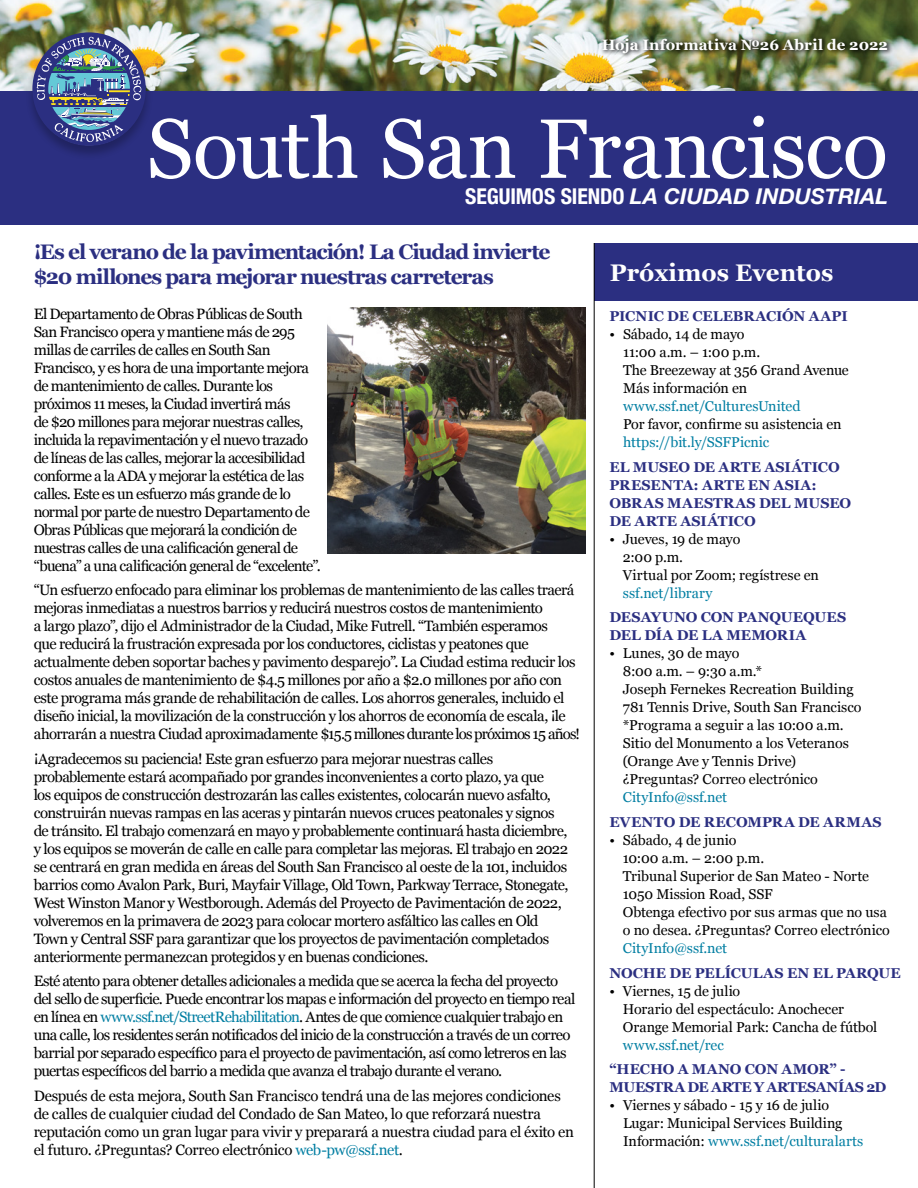
<style>
.page{position:relative;width:918px;height:1188px;background:#fff}
.page>*{position:absolute;margin:0;border:0;box-sizing:border-box;transform-origin:0 0}
.t1{font:84px "Georgia";letter-spacing:-.01em;color:#fff}
.t2{font:700 24px "Georgia";color:#fff}
.t3{font:italic 700 21.75px "Helvetica Neue";letter-spacing:.005em;color:#fff}
.t4{font:700 21px/25.2px "Georgia";letter-spacing:-.055em;color:#2b2f81}
.t5{font:15px/18px "Georgia";letter-spacing:-.04em;color:#000}
.t6{font:15px/18px "Georgia";letter-spacing:-.02em;color:#000}
.t7{font:700 15px "Georgia";letter-spacing:.005em;color:#fff}
.t8{font:14.25px/18px "Georgia";letter-spacing:-.005em;color:#000}
.t9{font:700 14.25px/18px "Georgia";letter-spacing:.005em;color:#2b2f81}
.t10{font:14.25px "Georgia";color:#007ea2}
.t11{font:700 14.25px/18px "Georgia";letter-spacing:-.025em;color:#2b2f81}
.t12{font:700 14.25px "Georgia";letter-spacing:.025em;color:#2b2f81}
.s1{font-style:normal;font-stretch:condensed}
.s2{color:#007ea2}
</style>
<div class="page">
<img style="left:0;top:0;width:918px;height:92px">
<div style="left:600px;top:36px;width:294px;height:23px;background:#000;opacity:.7"></div>
<div style="left:0;top:92px;width:918px;height:133px;background:#2b2f81"></div>
<div style="left:25px;top:32px;width:128px;height:128px;background:#000;opacity:.25"></div>
<img style="left:32px;top:32px;width:114px;height:114px">
<div style="left:594px;top:243px;width:324px;height:57px;background:#2b2f81"></div>
<hr style="left:594px;top:243px;width:1px;height:945px;background:#000">
<img style="left:327px;top:307px;width:259px;height:247px">
<p class="t7" style="left:602px;top:33px;width:288px">HOJA INFORMATIVA №26 ABRIL DE 2022</p>
<h1 class="t1" style="left:147px;top:88px;width:743px">South San Francisco</h1>
<h3 class="t3" style="left:465px;top:179px;width:424px"><span class="s1">SEGUIMOS SIENDO</span> LA CIUDAD INDUSTRIAL</h3>
<h3 class="t4" style="left:34px;top:238px;width:518px">¡ES EL VERANO DE LA PAVIMENTACIÓN! LA CIUDAD INVIERTE $20 MILLONES PARA MEJORAR NUESTRAS CARRETERAS</h3>
<p class="t9" style="left:610px;top:306px;width:94px">PICNIC DE CELE</p>
<p class="t9" style="left:733px;top:306px;width:116px">BRACIÓN AAPI</p>
<p class="t8" style="left:623px;top:324px;width:227px;text-indent:-13px">• Sábado, 14 de mayo<br>11:00 a.m. – 1:00 p.m.<br>The Breezeway at 356 Grand Avenue<br>Más información en</p>
<p class="t10" style="left:623px;top:395px;width:179px">www.ssf.net/CulturesUnited</p>
<p class="t8" style="left:623px;top:414px;width:220px">Por favor, confirme su asistencia en</p>
<p class="t10" style="left:623px;top:431px;width:148px">https://bit.ly/SSFPicnic</p>
<p class="t9" style="left:610px;top:457px;width:232px">EL MUSEO DE ARTE ASIÁTICO<br>PRESENTA: ARTE EN ASIA:<br>OBRAS MAE</p>
<h2 class="t2" style="left:610px;top:254px;width:225px">PRÓXIMOS EVENTOS</h2>
<p class="t5" style="left:34px;top:304px;width:289px">El Departamento de Obras Públicas de South San Francisco opera y mantiene más de 295 millas de carriles de calles en South San Francisco, y es hora de una importante mejora de mantenimiento de calles. Durante los próximos 11 meses, la Ciudad invertirá más<br>de $20 millones para mejorar nuestras calles, incluida la repavimentación y el nuevo trazado de líneas de las calles, mejorar la accesibilidad conforme a la ADA y mejorar la estética de las calles. Este es un esfuerzo más grande de lo normal por parte de nuestro Departamento de Obras Públicas que mejorará la condición de nuestras calles de una calificación general de “buena” a una calificación general de “excelente”.</p>
<p class="t5" style="left:34px;top:580px;width:548px">“Un esfuerzo enfocado para eliminar los problemas de mantenimiento de las calles traerá mejoras inmediatas a nuestros barrios y reducirá nuestros costos de mantenimiento<br>a largo plazo”, dijo el Administrador de la Ciudad, Mike Futrell. “También esperamos<br>que reducirá la frustración expresada por los conductores, ciclistas y peatones que actualmente deben soportar baches y pavimento desparejo”. La Ciudad estima reducir los costos anuales de mantenimiento de $4.5 millones por año a $2.0 millones por año con este programa más grande de rehabilitación de calles. Los ahorros generales, incluido el diseño inicial, la movilización de la construcción y los ahorros de economía de escala, ¡le ahorrarán a nuestra Ciudad aproximadamente $15.5 millones durante los próximos 15 años!</p>
<p class="t5" style="left:34px;top:749px;width:536px">¡Agradecemos su paciencia! Este gran esfuerzo para mejorar nuestras calles probablemente estará acompañado por grandes inconvenientes a corto plazo, ya que<br>los equipos de construcción destrozarán las calles existentes, colocarán nuevo asfalto, construirán nuevas rampas en las aceras y pintarán nuevos cruces peatonales y signos de tránsito. El trabajo comenzará en mayo y probablemente continuará hasta diciembre, y los equipos se moverán de calle en calle para completar las mejoras. El trabajo en 2022 se centrará en gran medida en áreas del South San Francisco al oeste de la 101, incluidos barrios como Avalon Park, Buri, Mayfair Village, Old Town, Parkway Terrace, Stonegate, West Winston Manor y Westborough. Además del Proyecto de Pavimentación de 2022, volveremos en la primavera de 2023 para colocar mortero asfáltico las calles en Old Town y Central SSF para garantizar que los proyectos de pavimentación completados anteriormente permanezcan protegidos y en buenas condiciones.</p>
<p class="t5" style="left:34px;top:971px;width:543px">Esté atento para obtener detalles adicionales a medida que se acerca la fecha del proyecto del sello de superficie. Puede encontrar los mapas e información del proyecto en tiempo real en línea en <span class="s2">www.ssf.net/StreetRehabilitation</span>. Antes de que comience cualquier trabajo en una calle, los residentes serán notificados del inicio de la construcción a través de un correo barrial por separado específico para el proyecto de pavimentación, así como letreros en las puertas específicos del barrio a medida que avanza el trabajo durante el verano.</p>
<p class="t6" style="left:34px;top:1086px;width:542px">Después de esta mejora, South San Francisco tendrá una de las mejores condiciones de calles de cualquier ciudad del Condado de San Mateo, lo que reforzará nuestra reputación como un gran lugar para vivir y preparará a nuestra ciudad para el éxito en el futuro. ¿Preguntas? Correo electrónico <span class="s2">web-pw@ssf.net</span>.</p>
<p class="t9" style="left:610px;top:493px;width:243px;text-indent:95px">STRAS DEL MUSEO<br>DE ARTE ASIÁTICO</p>
<p class="t8" style="left:623px;top:529px;width:197px;text-indent:-13px">• Jueves, 19 de mayo<br>2:00 p.m.<br>Virtual por Zoom; regístrese en</p>
<p class="t10" style="left:623px;top:582px;width:91px">ssf.net/library</p>
<p class="t9" style="left:610px;top:608px;width:238px">DE SAYUNO CON PANQUEQUES<br>DEL DÍA DE LA MEMORIA</p>
<p class="t8" style="left:623px;top:644px;width:240px;text-indent:-13px">• Lunes, 30 de mayo<br>8:00 a.m. – 9:30 a.m.*<br>Joseph Fernekes Recreation Building<br>781 Tennis Drive, South San Francisco *Programa a seguir a las 10:00 a.m.<br>Sitio del Monumento a los Veteranos (Orange Ave y Tennis Drive) ¿Preguntas? Correo electrónico</p>
<p class="t10" style="left:623px;top:787px;width:106px">CityInfo@ssf.net</p>
<p class="t12" style="left:610px;top:811px;width:274px">EVENTO DE RECOMPRA DE ARMAS</p>
<p class="t8" style="left:623px;top:830px;width:268px;text-indent:-13px">• Sábado, 4 de junio<br>10:00 a.m. – 2:00 p.m.<br>Tribunal Superior de San Mateo - Norte<br>1050 Mission Road, SSF<br>Obtenga efectivo por sus armas que no usa o no desea. ¿Preguntas? Correo electrónico</p>
<p class="t10" style="left:623px;top:938px;width:106px">CityInfo@ssf.net</p>
<p class="t9" style="left:609px;top:963px;width:36px">NOCHE</p>
<p class="t9" style="left:670px;top:963px;width:36px">DE PEL</p>
<p class="t9" style="left:725px;top:963px;width:176px">ÍCULAS EN EL PARQUE</p>
<p class="t8" style="left:623px;top:981px;width:256px;text-indent:-13px">• Viernes, 15 de julio<br>Horario del espectáculo: Anochecer<br>Orange Memorial Park: Cancha de fútbol</p>
<p class="t10" style="left:623px;top:1034px;width:103px">www.ssf.net/rec</p>
<p class="t9" style="left:610px;top:1060px;width:32px">“HECH</p>
<p class="t11" style="left:609px;top:1060px;width:278px;text-indent:53px">O A MANO CON AMOR” -<br>MUESTRA DE ARTE Y ARTESANÍAS 2D</p>
<p class="t8" style="left:623px;top:1096px;width:242px;text-indent:-13px">• Viernes y sábado - 15 y 16 de julio<br>Lugar: Municipal Services Building<br>Información: <span class="s2">www.ssf.net/culturalarts</span></p>
</div>
